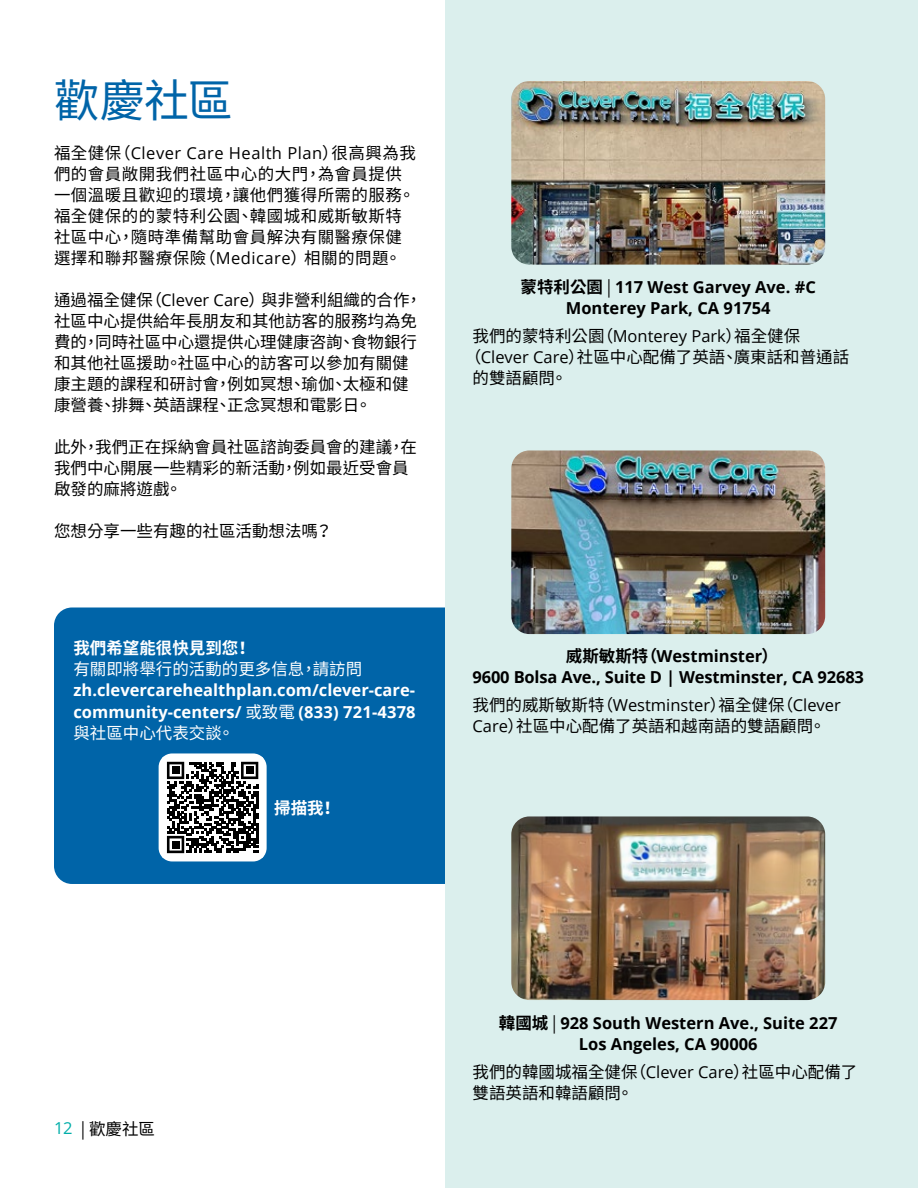
<style>
.page{position:relative;width:918px;height:1188px;background:#fff}
.page>*{position:absolute;margin:0;border:0;box-sizing:border-box;transform-origin:0 0}
.t1{font:45px "Noto Sans CJ Ktc";color:#0064a8}
.t2{font:16.5px/21px "Noto Sans CJ Ktc";color:#000}
.t3{font:700 16.5px/21px "Open Sans";color:#000;text-align:center}
.t4{font:16.5px/21px "Noto Sans CJ Ktc";letter-spacing:.03em;color:#000}
.t5{font:700 16.5px/21px "Open Sans";color:#fff}
.t6{font:16.5px "Open Sans";color:#000}
.t7{font:16.5px "Open Sans";letter-spacing:.03em;color:#000}
.t8{font:16.5px "Noto Sans CJ Ktc";color:#fff}
.t9{font:700 16.5px "Noto Sans CJ Ktc";color:#fff}
.t10{font:16.5px "Open Sans";color:#00aea9}
.s1{font-family:"Noto Sans CJ Ktc"}
.s2{font-family:"Open Sans"}
.s3{font-family:"Noto Sans CJ Ktc";font-weight:400}
</style>
<div class="page">
<div style="left:54px;top:608px;width:457px;height:276px;background:#0064a8;border-radius:18px"></div>
<div style="left:446px;top:0;width:472px;height:1188px;background:#dbefed"></div>
<img style="left:511px;top:816px;width:314px;height:184px">
<img style="left:511px;top:81px;width:314px;height:184px">
<img style="left:511px;top:450px;width:314px;height:184px">
<div style="left:159px;top:753px;width:108px;height:108px;background:#fff;border-radius:14px"></div>
<svg style="left:162px;top:757px;width:101px;height:101px"></svg>
<div style="left:172px;top:767px;width:7px;height:7px;background:#000"></div>
<div style="left:246px;top:767px;width:7px;height:7px;background:#000"></div>
<div style="left:172px;top:841px;width:7px;height:7px;background:#000"></div>
<h1 class="t1" style="left:54px;top:75px;width:180px">歡慶社區</h1>
<p class="t7" style="left:54px;top:142px;width:364px"><span class="s1">福全健保（</span>Clever Care Health Plan<span class="s1">）很高興為我</span></p>
<p class="t4" style="left:54px;top:164px;width:363px">們的會員敞開我們社區中心的大門，為會員提供一個溫暖且歡迎的環境，讓他們獲得所需的服務。福全健保的的蒙特利公園、韓國城和威斯敏斯特社區中心，隨時準備幫助會員解決有關醫療保健選擇和聯邦醫療保險（<span class="s2">Medicare</span>）相關的問題。</p>
<p class="t2" style="left:54px;top:290px;width:370px">通過福全健保（<span class="s2">Clever Care</span>）與非營利組織的合作，社區中心提供給年長朋友和其他訪客的服務均為免費的，同時社區中心還提供心理健康咨詢、食物銀行和其他社區援助。社區中心的訪客可以參加有關健康主題的課程和研討會，例如冥想、瑜伽、太極和健康營養、排舞、英語課程、正念冥想和電影日。</p>
<p class="t2" style="left:54px;top:437px;width:364px">此外，我們正在採納會員社區諮詢委員會的建議，在我們中心開展一些精彩的新活動，例如最近受會員啟發的麻將遊戲。</p>
<p class="t2" style="left:54px;top:521px;width:280px">您想分享一些有趣的社區活動想法嗎？</p>
<p class="t9" style="left:73px;top:639px;width:179px">我們希望能很快見到您！</p>
<p class="t8" style="left:73px;top:660px;width:290px">有關即將舉行的活動的更多信息，請訪問</p>
<p class="t5" style="left:73px;top:680px;width:344px">zh.clevercarehealthplan.com/clever-care&shy;community-centers/ <span class="s3">或致電</span> (833) 721-4378</p>
<p class="t8" style="left:73px;top:723px;width:162px">與社區中心代表交談。</p>
<p class="t9" style="left:274px;top:799px;width:63px">掃描我！</p>
<p class="t3" style="left:521px;top:276px;width:297px"><span class="s1">蒙特利公園</span> <span class="s3">|</span> 117 West Garvey Ave. #C<br>Monterey Park, CA 91754</p>
<p class="t2" style="left:473px;top:325px;width:329px">我們的蒙特利公園（<span class="s2">Monterey Park</span>）福全健保</p>
<p class="t2" style="left:465px;top:346px;width:386px">（<span class="s2">Clever Care</span>）社區中心配備了英語、廣東話和普通話</p>
<p class="t2" style="left:473px;top:367px;width:96px">的雙語顧問。</p>
<p class="t3" style="left:473px;top:645px;width:393px"><span class="s1">威斯敏斯特（</span>Westminster<span class="s1">）<br></span>9600 Bolsa Ave., Suite D | Westminster, CA 92683</p>
<p class="t6" style="left:473px;top:694px;width:370px"><span class="s1">我們的威斯敏斯特（</span>Westminster<span class="s1">）福全健保（</span>Clever</p>
<p class="t2" style="left:473px;top:716px;width:355px"><span class="s2">Care</span>）社區中心配備了英語和越南語的雙語顧問。</p>
<p class="t10" style="left:54px;top:1117px;width:20px">12</p>
<p class="t2" style="left:81px;top:1118px;width:76px">| 歡慶社區</p>
<p class="t3" style="left:499px;top:1012px;width:340px"><span class="s1">韓國城</span> <span class="s3">|</span> 928 South Western Ave., Suite 227<br>Los Angeles, CA 90006</p>
<p class="t2" style="left:473px;top:1062px;width:386px">我們的韓國城福全健保（<span class="s2">Clever Care</span>）社區中心配備了雙語英語和韓語顧問。</p>
</div>
